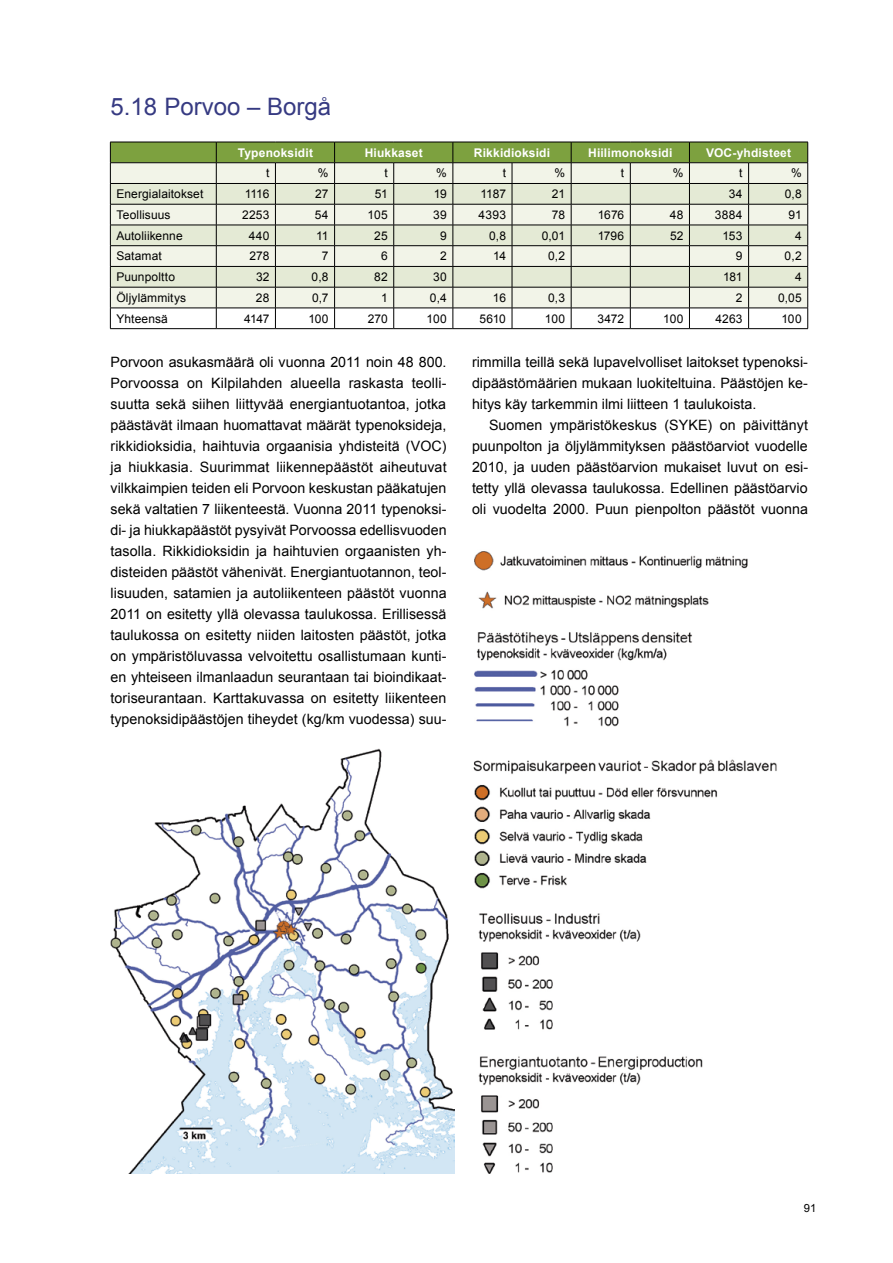
<style>
.page{position:relative;width:893px;height:1263px;background:#fff}
.page>*{position:absolute;margin:0;border:0;box-sizing:border-box;transform-origin:0 0}
.t1{font:24px "Arial";color:#363a82}
.t2{font:14.25px/21px "Arial";color:#000;text-align:justify}
.t3{font:12px "Arial";letter-spacing:.01em;color:#000}
.t4{font:700 12px "Arial";letter-spacing:.015em;color:#fff}
.t5{font:11.25px "Arial";color:#000}
</style>
<div class="page">
<svg style="left:110px;top:142px;width:698px;height:186px;background:#d3dac4"></svg>
<hr style="left:110px;top:328px;width:106px;height:1px;background:#000">
<hr style="left:216px;top:328px;width:59px;height:1px;background:#000">
<hr style="left:275px;top:328px;width:60px;height:1px;background:#000">
<hr style="left:335px;top:328px;width:59px;height:1px;background:#000">
<hr style="left:394px;top:328px;width:59px;height:1px;background:#000">
<hr style="left:453px;top:328px;width:59px;height:1px;background:#000">
<hr style="left:512px;top:328px;width:59px;height:1px;background:#000">
<hr style="left:571px;top:328px;width:59px;height:1px;background:#000">
<hr style="left:630px;top:328px;width:59px;height:1px;background:#000">
<hr style="left:689px;top:328px;width:60px;height:1px;background:#000">
<hr style="left:749px;top:328px;width:59px;height:1px;background:#000">
<img style="left:473px;top:551px;width:304px;height:623px">
<img style="left:111px;top:749px;width:344px;height:425px">
<h1 class="t1" style="left:111px;top:91px;width:222px">5.18 Porvoo – Borgå</h1>
<p class="t4" style="left:238px;top:145px;width:77px">Typenoksidit</p>
<p class="t4" style="left:365px;top:145px;width:60px">Hiukkaset</p>
<p class="t4" style="left:474px;top:145px;width:78px">Rikkidioksidi</p>
<p class="t4" style="left:588px;top:145px;width:86px">Hiilimonoksidi</p>
<p class="t4" style="left:706px;top:145px;width:87px">VOC-yhdisteet</p>
<p class="t3" style="left:266px;top:165px;width:5px">t</p>
<p class="t3" style="left:318px;top:165px;width:12px">%</p>
<p class="t3" style="left:384px;top:165px;width:5px">t</p>
<p class="t3" style="left:436px;top:165px;width:12px">%</p>
<p class="t3" style="left:503px;top:165px;width:5px">t</p>
<p class="t3" style="left:554px;top:165px;width:12px">%</p>
<p class="t3" style="left:621px;top:165px;width:5px">t</p>
<p class="t3" style="left:673px;top:165px;width:12px">%</p>
<p class="t3" style="left:739px;top:165px;width:5px">t</p>
<p class="t3" style="left:791px;top:165px;width:12px">%</p>
<p class="t3" style="left:116px;top:186px;width:88px">Energialaitokset</p>
<p class="t3" style="left:245px;top:186px;width:26px">1116</p>
<p class="t3" style="left:315px;top:186px;width:15px">27</p>
<p class="t3" style="left:375px;top:186px;width:14px">51</p>
<p class="t3" style="left:434px;top:186px;width:15px">19</p>
<p class="t3" style="left:480px;top:186px;width:27px">1187</p>
<p class="t3" style="left:552px;top:186px;width:15px">21</p>
<p class="t3" style="left:729px;top:186px;width:15px">34</p>
<p class="t3" style="left:785px;top:186px;width:18px">0,8</p>
<p class="t3" style="left:116px;top:207px;width:56px">Teollisuus</p>
<p class="t3" style="left:242px;top:207px;width:29px">2253</p>
<p class="t3" style="left:315px;top:207px;width:15px">54</p>
<p class="t3" style="left:368px;top:207px;width:22px">105</p>
<p class="t3" style="left:433px;top:207px;width:15px">39</p>
<p class="t3" style="left:479px;top:207px;width:29px">4393</p>
<p class="t3" style="left:552px;top:207px;width:15px">78</p>
<p class="t3" style="left:598px;top:207px;width:28px">1676</p>
<p class="t3" style="left:670px;top:207px;width:15px">48</p>
<p class="t3" style="left:715px;top:207px;width:29px">3884</p>
<p class="t3" style="left:788px;top:207px;width:15px">91</p>
<p class="t3" style="left:116px;top:228px;width:68px">Autoliikenne</p>
<p class="t3" style="left:249px;top:228px;width:22px">440</p>
<p class="t3" style="left:316px;top:228px;width:14px">11</p>
<p class="t3" style="left:374px;top:228px;width:15px">25</p>
<p class="t3" style="left:440px;top:228px;width:8px">9</p>
<p class="t3" style="left:489px;top:228px;width:18px">0,8</p>
<p class="t3" style="left:542px;top:228px;width:25px">0,01</p>
<p class="t3" style="left:598px;top:228px;width:28px">1796</p>
<p class="t3" style="left:670px;top:228px;width:15px">52</p>
<p class="t3" style="left:723px;top:228px;width:21px">153</p>
<p class="t3" style="left:795px;top:228px;width:8px">4</p>
<p class="t3" style="left:116px;top:248px;width:47px">Satamat</p>
<p class="t3" style="left:249px;top:248px;width:22px">278</p>
<p class="t3" style="left:322px;top:248px;width:8px">7</p>
<p class="t3" style="left:381px;top:248px;width:8px">6</p>
<p class="t3" style="left:440px;top:248px;width:8px">2</p>
<p class="t3" style="left:493px;top:248px;width:14px">14</p>
<p class="t3" style="left:548px;top:248px;width:19px">0,2</p>
<p class="t3" style="left:736px;top:248px;width:8px">9</p>
<p class="t3" style="left:785px;top:248px;width:19px">0,2</p>
<p class="t3" style="left:116px;top:269px;width:60px">Puunpoltto</p>
<p class="t3" style="left:256px;top:269px;width:15px">32</p>
<p class="t3" style="left:312px;top:269px;width:18px">0,8</p>
<p class="t3" style="left:374px;top:269px;width:15px">82</p>
<p class="t3" style="left:433px;top:269px;width:15px">30</p>
<p class="t3" style="left:723px;top:269px;width:21px">181</p>
<p class="t3" style="left:795px;top:269px;width:8px">4</p>
<p class="t3" style="left:116px;top:290px;width:71px">Öljylämmitys</p>
<p class="t3" style="left:256px;top:290px;width:15px">28</p>
<p class="t3" style="left:312px;top:290px;width:18px">0,7</p>
<p class="t3" style="left:381px;top:290px;width:8px">1</p>
<p class="t3" style="left:430px;top:290px;width:18px">0,4</p>
<p class="t3" style="left:493px;top:290px;width:15px">16</p>
<p class="t3" style="left:548px;top:290px;width:18px">0,3</p>
<p class="t3" style="left:736px;top:290px;width:8px">2</p>
<p class="t3" style="left:778px;top:290px;width:25px">0,05</p>
<p class="t3" style="left:116px;top:311px;width:53px">Yhteensä</p>
<p class="t3" style="left:244px;top:311px;width:27px">4147</p>
<p class="t3" style="left:308px;top:311px;width:22px">100</p>
<p class="t3" style="left:368px;top:311px;width:22px">270</p>
<p class="t3" style="left:427px;top:311px;width:22px">100</p>
<p class="t3" style="left:479px;top:311px;width:28px">5610</p>
<p class="t3" style="left:545px;top:311px;width:22px">100</p>
<p class="t3" style="left:597px;top:311px;width:28px">3472</p>
<p class="t3" style="left:663px;top:311px;width:22px">100</p>
<p class="t3" style="left:716px;top:311px;width:29px">4263</p>
<p class="t3" style="left:781px;top:311px;width:22px">100</p>
<p class="t2" style="left:111px;top:351px;width:338px">Porvoon asukasmäärä oli vuonna 2011 noin 48 800.<br>Porvoossa on Kilpilahden alueella raskasta teolli&shy;suutta sekä siihen liittyvää energiantuotantoa, jotka päästävät ilmaan huomattavat määrät typenoksideja, rikkidioksidia, haihtuvia orgaanisia yhdisteitä (VOC) ja hiukkasia. Suurimmat liikennepäästöt aiheutuvat vilkkaimpien teiden eli Porvoon keskustan pääkatujen sekä valtatien 7 liikenteestä. Vuonna 2011 typenoksi&shy;di- ja hiukkapäästöt pysyivät Porvoossa edellisvuoden tasolla. Rikkidioksidin ja haihtuvien orgaanisten yh&shy;disteiden päästöt vähenivät. Energiantuotannon, teol&shy;lisuuden, satamien ja autoliikenteen päästöt vuonna 2011 on esitetty yllä olevassa taulukossa. Erillisessä taulukossa on esitetty niiden laitosten päästöt, jotka on ympäristöluvassa velvoitettu osallistumaan kunti&shy;en yhteiseen ilmanlaadun seurantaan tai bioindikaat&shy;toriseurantaan. Karttakuvassa on esitetty liikenteen typenoksidipäästöjen tiheydet (kg/km vuodessa) suu-</p>
<p class="t2" style="left:472px;top:351px;width:337px">rimmilla teillä sekä lupavelvolliset laitokset typenoksi&shy;dipäästömäärien mukaan luokiteltuina. Päästöjen ke&shy;hitys käy tarkemmin ilmi liitteen 1 taulukoista.</p>
<p class="t2" style="left:472px;top:414px;width:338px;text-indent:17px">Suomen ympäristökeskus (SYKE) on päivittänyt puunpolton ja öljylämmityksen päästöarviot vuodelle 2010, ja uuden päästöarvion mukaiset luvut on esi&shy;tetty yllä olevassa taulukossa. Edellinen päästöarvio oli vuodelta 2000. Puun pienpolton päästöt vuonna</p>
<p class="t5" style="left:804px;top:1201px;width:14px">91</p>
</div>
